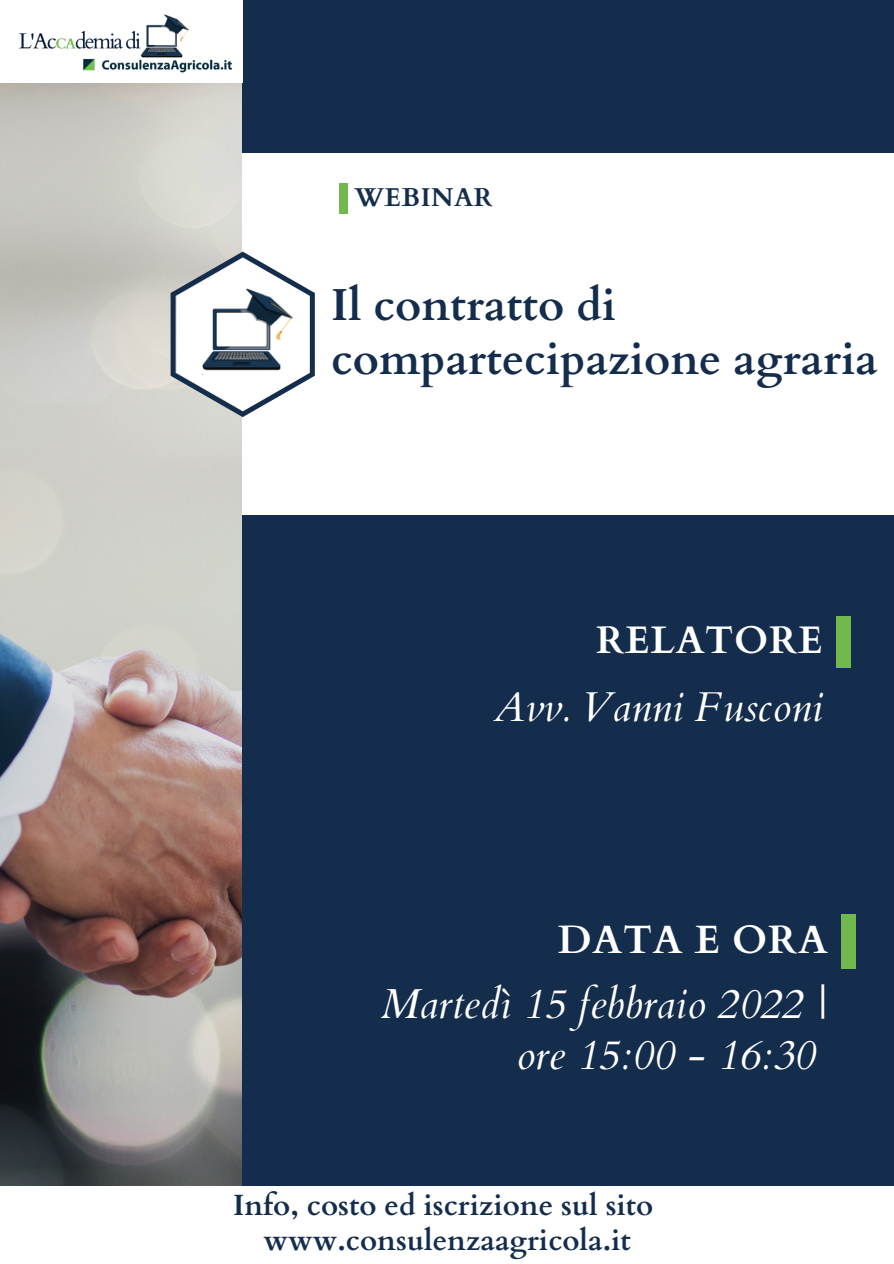
<style>
.page{position:relative;width:894px;height:1264px;background:#fff}
.page>*{position:absolute;margin:0;border:0;box-sizing:border-box;transform-origin:0 0}
.t1{font:700 44.85px/54px "Cardo";color:#142d4c}
.t2{font:italic 41.85px "Cardo";color:#fff}
.t3{font:italic 41.7px "Cardo";color:#fff}
.t4{font:700 39.45px "Cardo";letter-spacing:.02em;color:#fff}
.t5{font:700 38.4px "Cardo";letter-spacing:.02em;color:#fff}
.t6{font:700 29.4px "Cardo";color:#142d4c}
.t7{font:700 25.8px "Cardo";letter-spacing:.02em;color:#142d4c}
</style>
<div class="page">
<div style="left:0;top:0;width:893px;height:1263px;background:#142d4c"></div>
<div style="left:238px;top:153px;width:655px;height:362px;background:#fff"></div>
<img style="left:0;top:82px;width:242px;height:1104px">
<div style="left:0;top:0;width:242px;height:82px;background:#fff"></div>
<img style="left:19px;top:6px;width:224px;height:71px">
<div style="left:836px;top:616px;width:13px;height:52px;background:#71b94d"></div>
<svg style="left:170px;top:251px;width:145px;height:166px"></svg>
<img style="left:202px;top:282px;width:95px;height:92px">
<div style="left:841px;top:914px;width:14px;height:54px;background:#71b94d"></div>
<div style="left:339px;top:183px;width:8px;height:31px;background:#71b94d"></div>
<div style="left:0;top:1186px;width:893px;height:77px;background:#fff"></div>
<p class="t7" style="left:354px;top:180px;width:140px">WEBINAR</p>
<p class="t1" style="left:331px;top:279px;width:548px">Il contratto di compartecipazione agraria</p>
<p class="t5" style="left:596px;top:614px;width:228px">RELATORE</p>
<p class="t3" style="left:494px;top:680px;width:330px">Avv. Vanni Fusconi</p>
<p class="t4" style="left:558px;top:914px;width:271px">DATA E ORA</p>
<p class="t2" style="left:381px;top:976px;width:447px">Martedì 15 febbraio 2022 |</p>
<p class="t2" style="left:515px;top:1027px;width:301px">ore 15:00 - 16:30</p>
<p class="t6" style="left:233px;top:1186px;width:422px">Info, costo ed iscrizione sul sito</p>
<p class="t6" style="left:263px;top:1221px;width:369px">www.consulenzaagricola.it</p>
</div>
